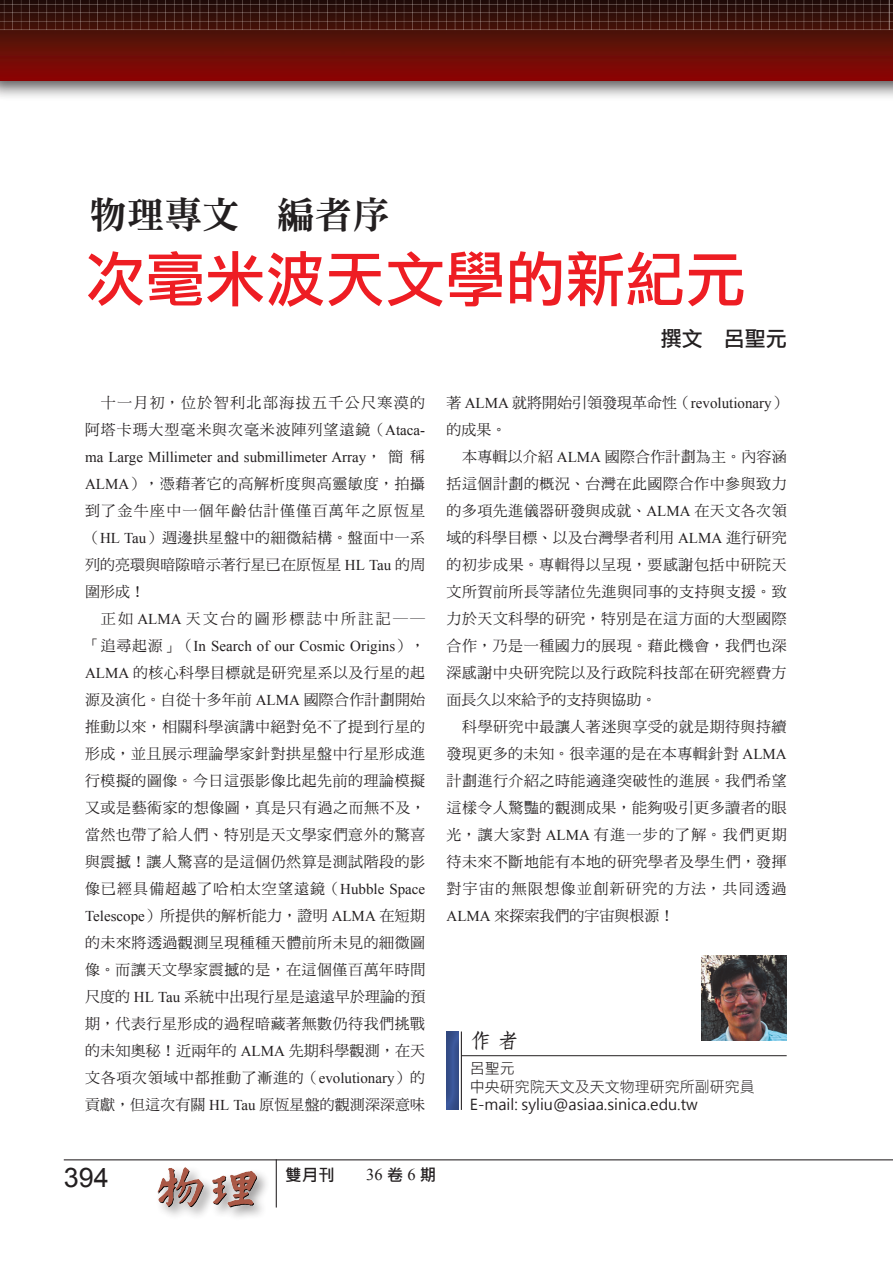
<style>
.page{position:relative;width:893px;height:1263px;background:#fff}
.page>*{position:absolute;margin:0;border:0;box-sizing:border-box;transform-origin:0 0}
.t1{font:60px "DF Li Hei Std W5";color:#ee1d23}
.t2{font:37.5px "DF Ming Std W9";color:#231f20}
.t3{font:27px "Arial";color:#231f20}
.t4{font:21px "DF Li Hei Std W5";color:#231f20}
.t5{font:21px "DF Fang Song Std W6";color:#231f20}
.t6{font:16.5px "Times New Roman";color:#231f20}
.t7{font:700 16.5px "Microsoft Jheng Hei";color:#231f20}
.t8{font:15px/27px "DF Ming Std W5";letter-spacing:.035em;color:#231f20;text-align:justify}
.t9{font:15px "Times New Roman";color:#231f20}
.t10{font:15px/27px "DF Ming Std W5";letter-spacing:.075em;color:#231f20;text-align:right}
.t11{font:15px "Microsoft Jheng Hei";color:#231f20}
.t12{font:15px "DF Ming Std W5";color:#231f20}
.t13{font:15px "DF Ming Std W5";letter-spacing:.015em;color:#231f20}
.t14{font:15px "DF Ming Std W5";letter-spacing:.01em;color:#231f20}
.t15{font:15px "DF Ming Std W5";letter-spacing:.085em;color:#231f20}
.t16{font:15px "DF Ming Std W5";letter-spacing:.09em;color:#231f20}
.t17{font:15px "DF Ming Std W5";letter-spacing:.15em;color:#231f20}
.t18{font:15px "DF Li Hei Std W3";color:#231f20}
.s1{font-family:"Times New Roman"}
.s2{font-family:"DF Ming Std W5"}
.s3{font-family:"Microsoft Jheng Hei";font-weight:700}
</style>
<div class="page">
<div style="left:0;top:0;width:893px;height:101px;background:#231f20;opacity:.75"></div>
<img style="left:0;top:0;width:893px;height:81px">
<hr style="left:64px;top:1159px;width:829px;height:1px;background:#231f20">
<hr style="left:276px;top:1159px;width:1px;height:48px;background:#231f20">
<div style="left:155px;top:1164px;width:116px;height:58px;background:#231f20;opacity:.45"></div>
<img style="left:155px;top:1164px;width:104px;height:45px">
<hr style="left:461px;top:1055px;width:326px;height:1px;background:#231f20">
<hr style="left:461px;top:1031px;width:1px;height:79px;background:#231f20">
<div style="left:444px;top:1029px;width:17px;height:82px;background:#231f20;opacity:.3"></div>
<img style="left:702px;top:956px;width:85px;height:85px">
<h2 class="t2" style="left:90px;top:194px;width:302px">物理專文　編者序</h2>
<h1 class="t1" style="left:85px;top:246px;width:662px">次毫米波天文學的新紀元</h1>
<p class="t10" style="left:85px;top:389px;width:342px">十一月初，位於智利北部海拔五千公尺寒漠的阿塔卡瑪大型毫米與次毫米波陣列望遠鏡（<span class="s1">Ataca-</span></p>
<p class="t9" style="left:85px;top:447px;width:342px">ma Large Millimeter and submillimeter Array<span class="s2">，簡稱</span></p>
<p class="t8" style="left:85px;top:470px;width:342px"><span class="s1">ALMA</span>），憑藉著它的高解析度與高靈敏度，拍攝到了金牛座中一個年齡估計僅僅百萬年之原恆星（<span class="s1">HL Tau</span>）週邊拱星盤中的細微結構。盤面中一系列的亮環與暗隙暗示著行星已在原恆星 <span class="s1">HL Tau</span> 的周圍形成！</p>
<p class="t17" style="left:101px;top:611px;width:326px">正如 <span class="s1">ALMA</span> 天文台的圖形標誌中所註記──</p>
<p class="t9" style="left:85px;top:636px;width:342px"><span class="s2">「追尋起源」（</span>In Search of our Cosmic Origins<span class="s2">），</span></p>
<p class="t8" style="left:85px;top:659px;width:342px"><span class="s1">ALMA</span> 的核心科學目標就是研究星系以及行星的起源及演化。自從十多年前 <span class="s1">ALMA</span> 國際合作計劃開始推動以來，相關科學演講中絕對免不了提到行星的形成，並且展示理論學家針對拱星盤中行星形成進行模擬的圖像。今日這張影像比起先前的理論模擬又或是藝術家的想像圖，真是只有過之而無不及，當然也帶了給人們、特別是天文學家們意外的驚喜與震撼！讓人驚喜的是這個仍然算是測試階段的影像已經具備超越了哈柏太空望遠鏡（<span class="s1">Hubble Space Telescope</span>）所提供的解析能力，證明 <span class="s1">ALMA</span> 在短期的未來將透過觀測呈現種種天體前所未見的細微圖像。而讓天文學家震撼的是，在這個僅百萬年時間尺度的 <span class="s1">HL Tau</span> 系統中出現行星是遠遠早於理論的預期，代表行星形成的過程暗藏著無數仍待我們挑戰的未知奧秘！近兩年的 <span class="s1">ALMA</span> 先期科學觀測，在天文各項次領域中都推動了漸進的（<span class="s1">evolutionary</span>）的貢獻，但這次有關 <span class="s1">HL Tau</span> 原恆星盤的觀測深深意味</p>
<h3 class="t4" style="left:661px;top:327px;width:127px">撰文　呂聖元</h3>
<p class="t9" style="left:446px;top:393px;width:342px"><span class="s2">著</span> ALMA <span class="s2">就將開始引領發現革命性（</span>revolutionary<span class="s2">）</span></p>
<p class="t8" style="left:446px;top:416px;width:61px">的成果。</p>
<p class="t14" style="left:462px;top:449px;width:326px">本專輯以介紹 <span class="s1">ALMA</span> 國際合作計劃為主。內容涵</p>
<p class="t8" style="left:446px;top:470px;width:342px">括這個計劃的概況、台灣在此國際合作中參與致力</p>
<p class="t8" style="left:446px;top:497px;width:342px">的多項先進儀器研發與成就、<span class="s1">ALMA</span> 在天文各次領</p>
<p class="t13" style="left:446px;top:530px;width:342px">域的科學目標、以及台灣學者利用 <span class="s1">ALMA</span> 進行研究</p>
<p class="t8" style="left:446px;top:551px;width:342px">的初步成果。專輯得以呈現，要感謝包括中研院天</p>
<p class="t8" style="left:446px;top:578px;width:342px">文所賀前所長等諸位先進與同事的支持與支援。致</p>
<p class="t8" style="left:446px;top:605px;width:342px">力於天文科學的研究，特別是在這方面的大型國際</p>
<p class="t8" style="left:446px;top:632px;width:342px">合作，乃是一種國力的展現。藉此機會，我們也深</p>
<p class="t8" style="left:446px;top:659px;width:342px">深感謝中央研究院以及行政院科技部在研究經費方</p>
<p class="t12" style="left:446px;top:692px;width:211px">面長久以來給予的支持與協助。</p>
<p class="t8" style="left:462px;top:713px;width:326px">科學研究中最讓人著迷與享受的就是期待與持續</p>
<p class="t8" style="left:446px;top:740px;width:342px">發現更多的未知。很幸運的是在本專輯針對 <span class="s1">ALMA</span></p>
<p class="t8" style="left:446px;top:767px;width:342px">計劃進行介紹之時能適逢突破性的進展。我們希望</p>
<p class="t8" style="left:446px;top:794px;width:342px">這樣令人驚豔的觀測成果，能夠吸引更多讀者的眼</p>
<p class="t15" style="left:446px;top:827px;width:342px">光，讓大家對 <span class="s1">ALMA</span> 有進一步的了解。我們更期</p>
<p class="t8" style="left:446px;top:848px;width:342px">待未來不斷地能有本地的研究學者及學生們，發揮</p>
<p class="t16" style="left:446px;top:881px;width:342px">對宇宙的無限想像並創新研究的方法，共同透過</p>
<p class="t12" style="left:446px;top:908px;width:229px"><span class="s1">ALMA</span> 來探索我們的宇宙與根源！</p>
<h3 class="t5" style="left:470px;top:1029px;width:50px">作 者</h3>
<p class="t11" style="left:470px;top:1059px;width:46px">呂聖元</p>
<p class="t18" style="left:470px;top:1078px;width:286px">中央研究院天文及天文物理研究所副研究員</p>
<p class="t11" style="left:470px;top:1095px;width:229px">E-mail: syliu@asiaa.sinica.edu.tw</p>
<h3 class="t3" style="left:64px;top:1160px;width:47px">394</h3>
<p class="t7" style="left:285px;top:1165px;width:51px">雙月刊</p>
<p class="t6" style="left:366px;top:1163px;width:72px">36<span class="s3">卷</span>6<span class="s3">期</span></p>
</div>
